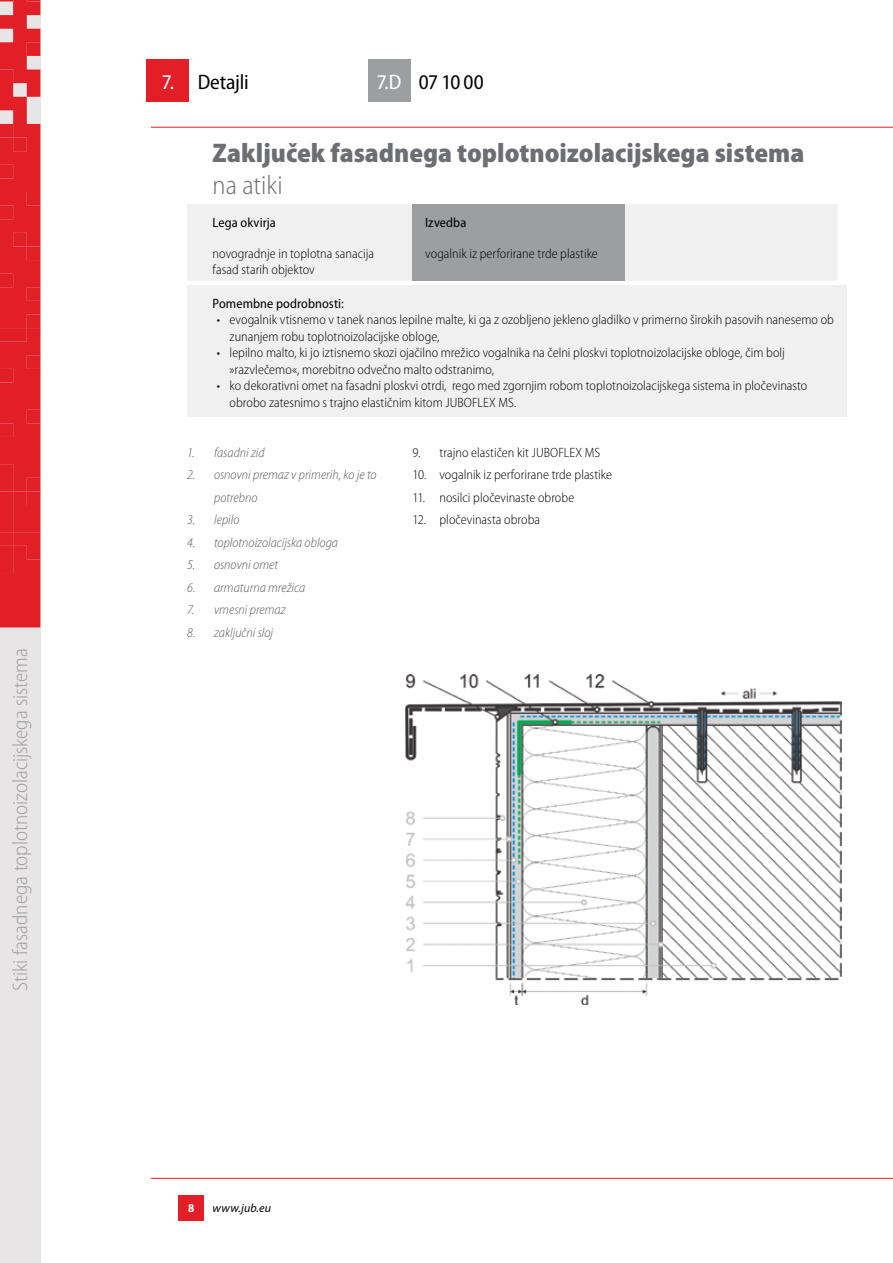
<style>
.page{position:relative;width:893px;height:1263px;background:#fff}
.page>*{position:absolute;margin:0;border:0;box-sizing:border-box;transform-origin:0 0}
.t1{font:900 semi-condensed 27px "Myriad Pro";color:#6d6e71}
.t2{font:300 semi-condensed 27px "Myriad Pro";color:#6d6e71}
.t3{font:300 semi-condensed 21px "Myriad Pro";letter-spacing:-.005em;color:#9d9e9f}
.t4{font:semi-condensed 21px "Myriad Pro";letter-spacing:-.01em;color:#000}
.t5{font:300 semi-condensed 13.5px/16.5px "Myriad Pro";color:#000}
.t6{font:italic 300 semi-condensed 13.5px/22.5px "Myriad Pro";color:#58595b}
.t7{font:semi-condensed 13.5px "Myriad Pro";letter-spacing:.005em;color:#000}
.t8{font:italic 12px "Myriad Pro";letter-spacing:.01em;color:#000}
.t9{font:700 semi-condensed 12px "Myriad Pro";color:#fff}
.s1{color:#fff}
</style>
<div class="page">
<hr style="left:151px;top:127px;width:742px;height:1px;background:#e21f26">
<div style="left:187px;top:204px;width:651px;height:77px;background:#f1f0f0"></div>
<div style="left:412px;top:204px;width:213px;height:77px;background:#9d9e9f"></div>
<div style="left:147px;top:60px;width:42px;height:42px;background:#e21f26"></div>
<div style="left:368px;top:60px;width:42px;height:42px;background:#9d9e9f"></div>
<img style="left:405px;top:674px;width:437px;height:330px">
<div style="left:187px;top:285px;width:659px;height:132px;background:#f1f0f0"></div>
<div style="left:179px;top:1195px;width:25px;height:25px;background:#e21f26"></div>
<div style="left:0;top:0;width:40px;height:1263px;background:#e7e5e5"></div>
<svg style="left:0;top:0;width:40px;height:627px;background:#e22b32"></svg>
<hr style="left:151px;top:1178px;width:742px;height:1px;background:#e21f26">
<h2 class="t3" style="left:7px;top:991px;width:343px;rotate:-90deg">Stiki fasadnega toplotnoizolacijskega sistema</h2>
<h2 class="t4" style="left:162px;top:69px;width:88px"><span class="s1">7.</span> Detajli</h2>
<h2 class="t4" style="left:377px;top:69px;width:109px"><span class="s1">7.D</span> 07 10 00</h2>
<h1 class="t1" style="left:213px;top:135px;width:593px">Zaključek fasadnega toplotnoizolacijskega sistema</h1>
<h1 class="t2" style="left:213px;top:169px;width:72px">na atiki</h1>
<p class="t7" style="left:213px;top:214px;width:65px">Lega okvirja</p>
<p class="t5" style="left:213px;top:245px;width:163px">novogradnje in toplotna sanacija fasad starih objektov</p>
<p class="t7" style="left:425px;top:214px;width:43px">Izvedba</p>
<p class="t5" style="left:425px;top:245px;width:174px">vogalnik iz perforirane trde plastike</p>
<p class="t7" style="left:213px;top:295px;width:133px">Pomembne podrobnosti:</p>
<p class="t5" style="left:230px;top:311px;width:606px;text-indent:-13px">• evogalnik vtisnemo v tanek nanos lepilne malte, ki ga z ozobljeno jekleno gladilko v primerno širokih pasovih nanesemo ob zunanjem robu toplotnoizolacijske obloge,</p>
<p class="t5" style="left:230px;top:344px;width:557px;text-indent:-13px">• lepilno malto, ki jo iztisnemo skozi ojačilno mrežico vogalnika na čelni ploskvi toplotnoizolacijske obloge, čim bolj »razvlečemo«, morebitno odvečno malto odstranimo,</p>
<p class="t5" style="left:230px;top:377px;width:579px;text-indent:-13px">• ko dekorativni omet na fasadni ploskvi otrdi, rego med zgornjim robom toplotnoizolacijskega sistema in pločevinasto obrobo zatesnimo s trajno elastičnim kitom JUBOFLEX MS.</p>
<p class="t6" style="left:187px;top:441px;width:79px">1. fasadni zid</p>
<p class="t6" style="left:214px;top:463px;width:164px;text-indent:-27px">2. osnovni premaz v primerih, ko je to potrebno</p>
<p class="t6" style="left:187px;top:508px;width:54px">3. lepilo</p>
<p class="t6" style="left:187px;top:531px;width:153px">4. toplotnoizolacijska obloga</p>
<p class="t6" style="left:187px;top:553px;width:92px">5. osnovni omet</p>
<p class="t6" style="left:187px;top:576px;width:120px">6. armaturna mrežica</p>
<p class="t6" style="left:187px;top:598px;width:100px">7. vmesni premaz</p>
<p class="t6" style="left:187px;top:621px;width:88px">8. zaključni sloj</p>
<p class="t5" style="left:412px;top:444px;width:189px">9. trajno elastičen kit JUBOFLEX MS</p>
<p class="t5" style="left:412px;top:466px;width:201px">10. vogalnik iz perforirane trde plastike</p>
<p class="t5" style="left:412px;top:489px;width:163px">11. nosilci pločevinaste obrobe</p>
<p class="t5" style="left:412px;top:511px;width:129px">12. pločevinasta obroba</p>
<p class="t9" style="left:188px;top:1200px;width:8px">8</p>
<p class="t8" style="left:213px;top:1201px;width:60px">www.jub.eu</p>
</div>
